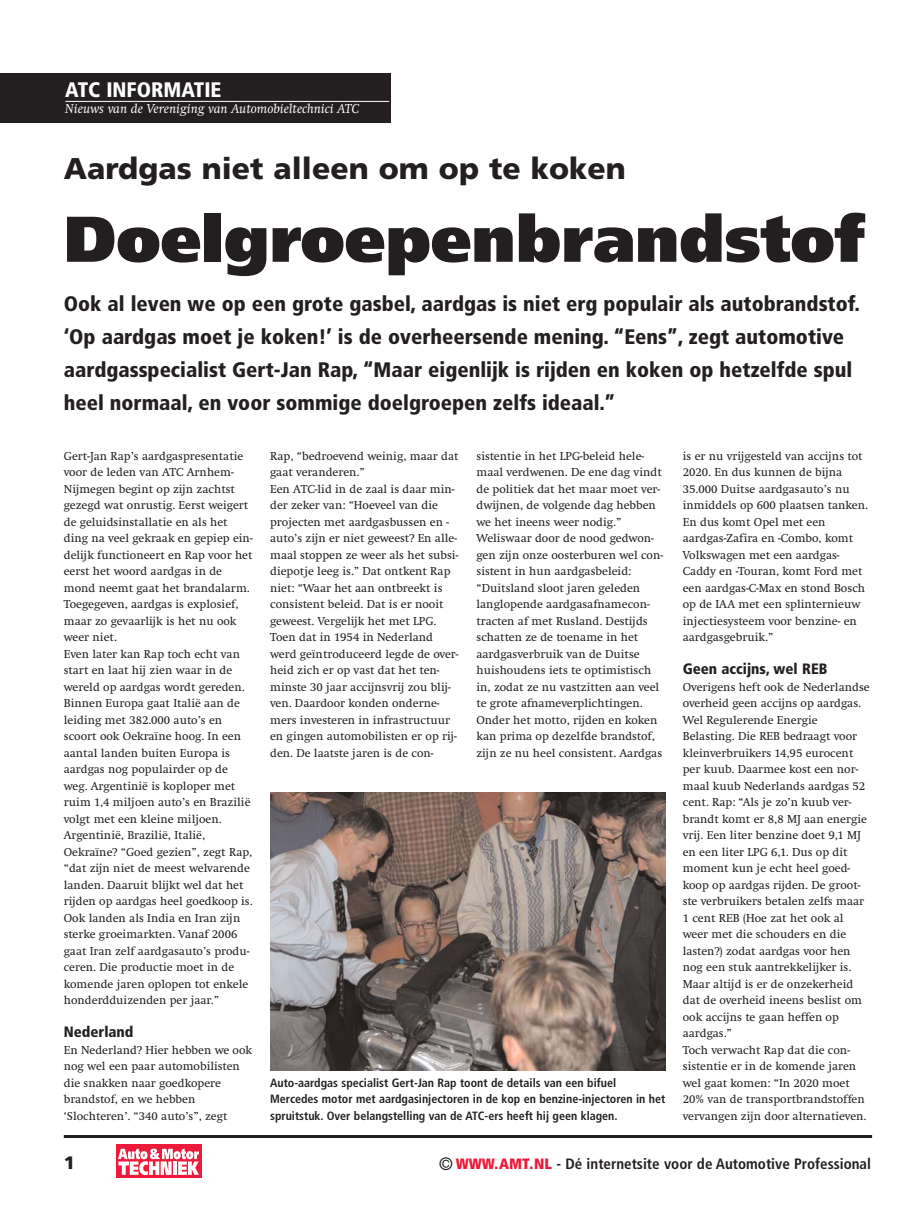
<style>
.page{position:relative;width:914px;height:1212px;background:#fff}
.page>*{position:absolute;margin:0;border:0;box-sizing:border-box;transform-origin:0 0}
.t1{font:900 64.5px "Frutiger";color:#231f20}
.t2{font:900 30px "Frutiger";color:#231f20}
.t3{font:900 condensed 21px/33px "Frutiger";color:#231f20}
.t4{font:900 condensed 21px "Frutiger";color:#fff}
.t5{font:900 18px "Frutiger";color:#231f20}
.t6{font:700 condensed 15px "Frutiger";color:#231f20}
.t7{font:900 condensed 15px "Frutiger";color:#231f20}
.t8{font:italic 13.5px "Swift";color:#fff}
.t9{font:12px/16.5px "Swift";color:#231f20}
.t10{font:700 condensed 12px/16.5px "Frutiger";color:#231f20}
.s1{font-weight:400;font-size:18px}
.s2{font-weight:900;color:#ed1a3a}
</style>
<div class="page">
<hr style="left:64px;top:1135px;width:808px;height:3px;background:#231f20">
<div style="left:0;top:73px;width:390px;height:49px;background:#231f20"></div>
<hr style="left:65px;top:101px;width:324px;height:1px;background:#fff">
<img style="left:271px;top:792px;width:394px;height:278px">
<div style="left:116px;top:1144px;width:85px;height:34px;background:#ed1a3a"></div>
<svg style="left:118px;top:1149px;width:81px;height:26px"></svg>
<h3 class="t4" style="left:65px;top:81px;width:158px">ATC INFORMATIE</h3>
<p class="t8" style="left:65px;top:104px;width:295px">Nieuws van de Vereniging van Automobieltechnici ATC</p>
<h2 class="t2" style="left:64px;top:157px;width:563px">Aardgas niet alleen om op te koken</h2>
<h1 class="t1" style="left:64px;top:213px;width:802px">Doelgroepenbrandstof</h1>
<p class="t3" style="left:64px;top:289px;width:797px">Ook al leven we op een grote gasbel, aardgas is niet erg populair als autobrandstof. ‘Op aardgas moet je koken!’ is de overheersende mening. “Eens”, zegt automotive aardgasspecialist Gert-Jan Rap, “Maar eigenlijk is rijden en koken op hetzelfde spul heel normaal, en voor sommige doelgroepen zelfs ideaal.”</p>
<p class="t9" style="left:64px;top:449px;width:190px">Gert-Jan Rap’s aardgaspresentatie voor de leden van ATC Arnhem-<br>Nijmegen begint op zijn zachtst gezegd wat onrustig. Eerst weigert de geluidsinstallatie en als het ding na veel gekraak en gepiep ein&shy;delijk functioneert en Rap voor het eerst het woord aardgas in de mond neemt gaat het brandalarm.<br>Toegegeven, aardgas is explosief, maar zo gevaarlijk is het nu ook weer niet.<br>Even later kan Rap toch echt van start en laat hij zien waar in de wereld op aardgas wordt gereden.<br>Binnen Europa gaat Italië aan de leiding met 382.000 auto’s en scoort ook Oekraïne hoog. In een aantal landen buiten Europa is aardgas nog populairder op de weg. Argentinië is koploper met ruim 1,4 miljoen auto’s en Brazilië volgt met een kleine miljoen.<br>Argentinië, Brazilië, Italië,<br>Oekraïne? “Goed gezien”, zegt Rap, “dat zijn niet de meest welvarende landen. Daaruit blijkt wel dat het rijden op aardgas heel goedkoop is.<br>Ook landen als India en Iran zijn sterke groeimarkten. Vanaf 2006 gaat Iran zelf aardgasauto’s produ&shy;ceren. Die productie moet in de komende jaren oplopen tot enkele honderdduizenden per jaar.”</p>
<p class="t7" style="left:64px;top:1026px;width:71px">Nederland</p>
<p class="t9" style="left:64px;top:1043px;width:190px">En Nederland? Hier hebben we ook nog wel een paar automobilisten die snakken naar goedkopere brandstof, en we hebben ‘Slochteren’. “340 auto’s”, zegt</p>
<p class="t9" style="left:270px;top:449px;width:190px">Rap, “bedroevend weinig, maar dat gaat veranderen.”<br>Een ATC-lid in de zaal is daar min&shy;der zeker van: “Hoeveel van die projecten met aardgasbussen en - auto’s zijn er niet geweest? En alle&shy;maal stoppen ze weer als het subsi&shy;diepotje leeg is.” Dat ontkent Rap niet: “Waar het aan ontbreekt is consistent beleid. Dat is er nooit geweest. Vergelijk het met LPG.<br>Toen dat in 1954 in Nederland werd geïntroduceerd legde de over&shy;heid zich er op vast dat het ten&shy;minste 30 jaar accijnsvrij zou blij&shy;ven. Daardoor konden onderne&shy;mers investeren in infrastructuur en gingen automobilisten er op rij&shy;den. De laatste jaren is de con-</p>
<p class="t9" style="left:476px;top:449px;width:188px">sistentie in het LPG-beleid hele&shy;maal verdwenen. De ene dag vindt de politiek dat het maar moet ver&shy;dwijnen, de volgende dag hebben we het ineens weer nodig.”<br>Weliswaar door de nood gedwon&shy;gen zijn onze oosterburen wel con&shy;sistent in hun aardgasbeleid: “Duitsland sloot jaren geleden langlopende aardgasafnamecon&shy;tracten af met Rusland. Destijds schatten ze de toename in het aardgasverbruik van de Duitse huishoudens iets te optimistisch in, zodat ze nu vastzitten aan veel te grote afnameverplichtingen.<br>Onder het motto, rijden en koken kan prima op dezelfde brandstof, zijn ze nu heel consistent. Aardgas</p>
<p class="t9" style="left:682px;top:449px;width:187px">is er nu vrijgesteld van accijns tot<br>2020. En dus kunnen de bijna<br>35.000 Duitse aardgasauto’s nu inmiddels op 600 plaatsen tanken.<br>En dus komt Opel met een aardgas-Zafira en -Combo, komt<br>Volkswagen met een aardgas-<br>Caddy en -Touran, komt Ford met een aardgas-C-Max en stond Bosch op de IAA met een splinternieuw injectiesysteem voor benzine- en aardgasgebruik.”</p>
<p class="t7" style="left:682px;top:663px;width:146px">Geen accijns, wel REB</p>
<p class="t9" style="left:682px;top:680px;width:188px">Overigens heft ook de Nederlandse overheid geen accijns op aardgas.<br>Wel Regulerende Energie<br>Belasting. Die REB bedraagt voor kleinverbruikers 14,95 eurocent per kuub. Daarmee kost een nor&shy;maal kuub Nederlands aardgas 52 cent. Rap: “Als je zo’n kuub ver&shy;brandt komt er 8,8 MJ aan energie vrij. Een liter benzine doet 9,1 MJ en een liter LPG 6,1. Dus op dit moment kun je echt heel goed&shy;koop op aardgas rijden. De groot&shy;ste verbruikers betalen zelfs maar<br>1 cent REB (Hoe zat het ook al weer met die schouders en die lasten?) zodat aardgas voor hen nog een stuk aantrekkelijker is.<br>Maar altijd is er de onzekerheid dat de overheid ineens beslist om ook accijns te gaan heffen op aardgas.”<br>Toch verwacht Rap dat die con&shy;sistentie er in de komende jaren wel gaat komen: “In 2020 moet<br>20% van de transportbrandstoffen vervangen zijn door alternatieven.</p>
<p class="t10" style="left:270px;top:1075px;width:397px">Auto-aardgas specialist Gert-Jan Rap toont de details van een bifuel<br>Mercedes motor met aardgasinjectoren in de kop en benzine-injectoren in het spruitstuk. Over belangstelling van de ATC-ers heeft hij geen klagen.</p>
<h3 class="t5" style="left:64px;top:1156px;width:13px">1</h3>
<p class="t6" style="left:439px;top:1158px;width:434px"><span class="s1">©</span> <span class="s2">WWW.AMT.NL</span> - Dé internetsite voor de Automotive Professional</p>
</div>
